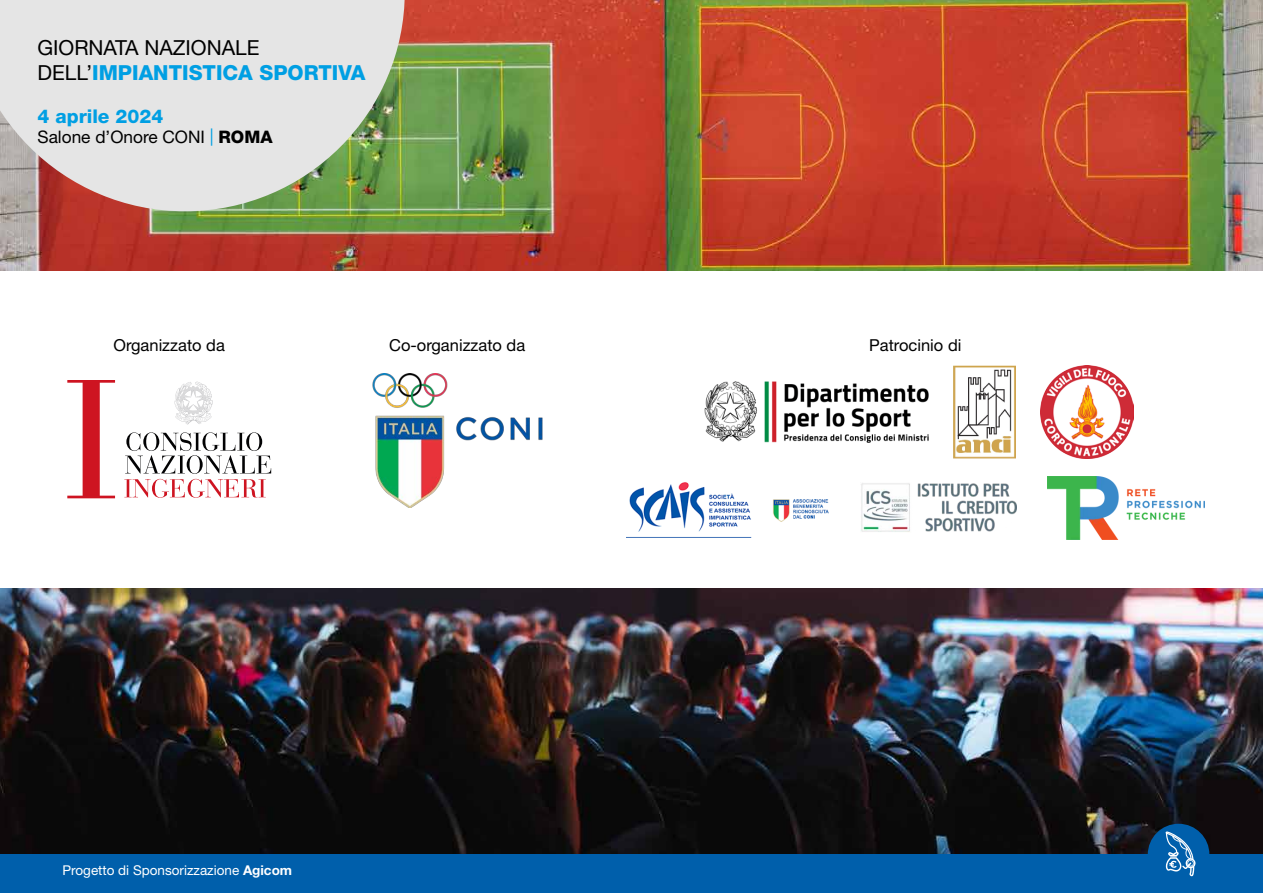
<style>
.page{position:relative;width:1263px;height:893px;background:#fff}
.page>*{position:absolute;margin:0;border:0;box-sizing:border-box;transform-origin:0 0}
.t1{font:20.7px/24.9px "Helvetica Neue LT Std";color:#000}
.t2{font:800 19.05px "Helvetica Neue LT Std";color:#009fe3}
.t3{font:17.25px "Helvetica Neue LT Std";color:#000}
.t4{font:16.5px "Helvetica Neue LT Std";color:#000}
.t5{font:13.5px "Helvetica Neue LT Std";color:#fff}
.s1{font-weight:800;color:#009fe3}
.s2{color:#009fe3}
.s3{font-weight:800}
.s4{font-weight:700}
</style>
<div class="page">
<img style="left:1px;top:0;width:1262px;height:271px">
<svg style="left:0;top:0;width:405px;height:211px;background:#d3d4cb"></svg>
<img style="left:0;top:589px;width:1263px;height:265px">
<svg style="left:67px;top:380px;width:48px;height:118px"></svg>
<svg style="left:174px;top:381px;width:39px;height:44px"></svg>
<svg style="left:124px;top:432px;width:147px;height:66px"></svg>
<img style="left:372px;top:373px;width:171px;height:134px">
<img style="left:704px;top:381px;width:225px;height:62px">
<img style="left:953px;top:365px;width:63px;height:93px">
<img style="left:1041px;top:365px;width:93px;height:93px">
<img style="left:629px;top:482px;width:200px;height:50px">
<img style="left:861px;top:483px;width:155px;height:49px">
<img style="left:1047px;top:476px;width:157px;height:63px">
<div style="left:0;top:854px;width:1263px;height:39px;background:#005fab"></div>
<div style="left:1148px;top:824px;width:61px;height:61px;background:#005fab;border-radius:50%"></div>
<svg style="left:1165px;top:831px;width:31px;height:45px"></svg>
<p class="t1" style="left:38px;top:35px;width:329px">GIORNATA NAZIONALE<br>DELL’<span class="s1">IMPIANTISTICA SPORTIVA</span></p>
<p class="t2" style="left:38px;top:105px;width:127px">4 aprile 2024</p>
<p class="t3" style="left:38px;top:127px;width:236px">Salone d’Onore CONI <span class="s2">|</span> <span class="s3">ROMA</span></p>
<p class="t4" style="left:114px;top:336px;width:113px">Organizzato da</p>
<p class="t4" style="left:869px;top:336px;width:94px">Patrocinio di</p>
<p class="t4" style="left:389px;top:336px;width:138px">Co-organizzato da</p>
<p class="t5" style="left:63px;top:862px;width:231px">Progetto di Sponsorizzazione <span class="s4">Agicom</span></p>
</div>
